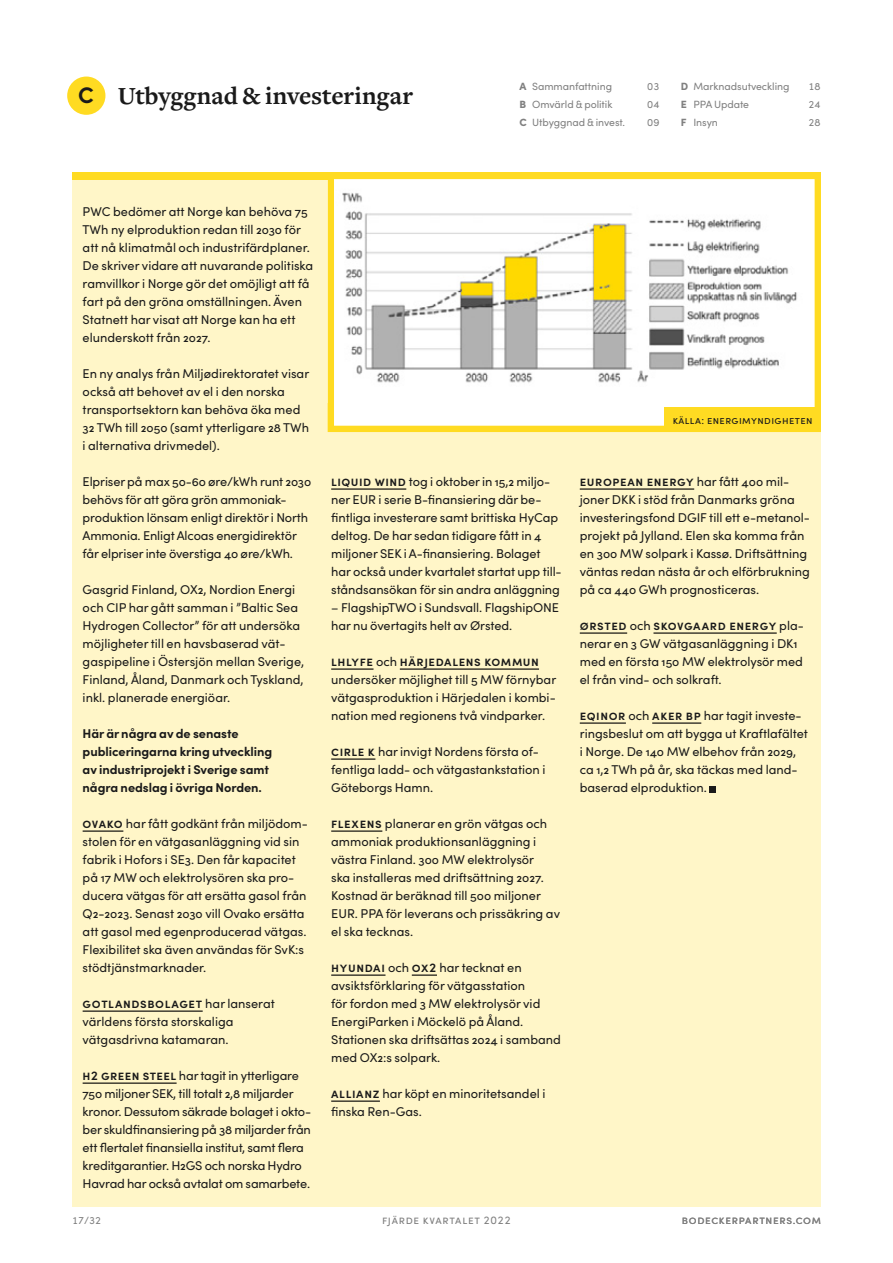
<style>
.page{position:relative;width:893px;height:1263px;background:#fff}
.page>*{position:absolute;margin:0;border:0;box-sizing:border-box;transform-origin:0 0}
.t1{font:700 25.5px "Freight Text Pro";color:#1a1a1a}
.t2{font:700 22.5px "Sofia Pro";color:#1a1a1a}
.t3{font:12.75px/18px "Sofia Pro";color:#1a1a1a}
.t4{font:700 12.75px/18px "Sofia Pro";letter-spacing:-.015em;color:#1a1a1a}
.t5{font:11.25px "Sofia Pro";letter-spacing:.06em;color:#808080}
.t6{font:10.5px "Sofia Pro";letter-spacing:-.005em;color:#808080}
.t7{font:10.5px "Sofia Pro";letter-spacing:.04em;color:#1a1a1a}
.s1{font-weight:900}
.s2{font-weight:600}
</style>
<div class="page">
<div style="left:72px;top:173px;width:749px;height:7px;background:#ffdb22"></div>
<div style="left:67px;top:77px;width:38px;height:38px;background:#ffdb22;border-radius:50%"></div>
<div style="left:72px;top:180px;width:749px;height:1026px;background:#fff6c8"></div>
<hr style="left:83px;top:830px;width:40px;height:2px;background:#000">
<hr style="left:83px;top:1010px;width:120px;height:2px;background:#000">
<hr style="left:83px;top:1082px;width:94px;height:2px;background:#000">
<hr style="left:331px;top:488px;width:75px;height:2px;background:#000">
<hr style="left:331px;top:668px;width:42px;height:2px;background:#000">
<hr style="left:400px;top:668px;width:139px;height:2px;background:#000">
<hr style="left:331px;top:758px;width:44px;height:2px;background:#000">
<hr style="left:331px;top:830px;width:51px;height:2px;background:#000">
<hr style="left:331px;top:974px;width:54px;height:2px;background:#000">
<hr style="left:412px;top:974px;width:25px;height:2px;background:#000">
<hr style="left:331px;top:1100px;width:49px;height:2px;background:#000">
<hr style="left:580px;top:488px;width:114px;height:2px;background:#000">
<hr style="left:580px;top:632px;width:47px;height:2px;background:#000">
<hr style="left:653px;top:632px;width:124px;height:2px;background:#000">
<hr style="left:580px;top:722px;width:46px;height:2px;background:#000">
<hr style="left:652px;top:722px;width:49px;height:2px;background:#000">
<svg style="left:710px;top:786px;width:6px;height:6px"></svg>
<div style="left:331px;top:176px;width:487px;height:253px;background:#fff"></div>
<img style="left:342px;top:192px;width:455px;height:191px">
<div style="left:328px;top:173px;width:493px;height:259px;border:6px solid #ffdb22"></div>
<div style="left:664px;top:407px;width:157px;height:25px;background:#ffdb22"></div>
<h2 class="t2" style="left:78px;top:78px;width:17px">C</h2>
<h1 class="t1" style="left:118px;top:79px;width:297px">Utbyggnad &amp; investeringar</h1>
<p class="t6" style="left:519px;top:79px;width:94px"><span class="s1">A</span> Sammanfattning</p>
<p class="t6" style="left:647px;top:79px;width:14px">03</p>
<p class="t6" style="left:519px;top:97px;width:95px"><span class="s1">B</span> Omvärld &amp; politik</p>
<p class="t6" style="left:647px;top:97px;width:14px">04</p>
<p class="t6" style="left:519px;top:115px;width:107px"><span class="s1">C</span> Utbyggnad &amp; invest.</p>
<p class="t6" style="left:647px;top:115px;width:14px">09</p>
<p class="t6" style="left:681px;top:79px;width:110px"><span class="s1">D</span> Marknadsutveckling</p>
<p class="t6" style="left:809px;top:79px;width:14px">18</p>
<p class="t6" style="left:681px;top:97px;width:70px"><span class="s1">E</span> PPA Update</p>
<p class="t6" style="left:809px;top:97px;width:14px">24</p>
<p class="t6" style="left:681px;top:115px;width:39px"><span class="s1">F</span> Insyn</p>
<p class="t6" style="left:809px;top:115px;width:14px">28</p>
<p class="t3" style="left:83px;top:202px;width:232px">PWC bedömer att Norge kan behöva 75<br>TWh ny elproduktion redan till 2030 för att nå klimatmål och industrifärdplaner.<br>De skriver vidare att nuvarande politiska ramvillkor i Norge gör det omöjligt att få fart på den gröna omställningen. Även Statnett har visat att Norge kan ha ett elunderskott från 2027.</p>
<p class="t3" style="left:83px;top:364px;width:228px">En ny analys från Miljødirektoratet visar också att behovet av el i den norska transportsektorn kan behöva öka med 32 TWh till 2050 (samt ytterligare 28 TWh i alternativa drivmedel).</p>
<p class="t3" style="left:83px;top:472px;width:230px">Elpriser på max 50-60 øre/kWh runt 2030 behövs för att göra grön ammoniak&shy;produktion lönsam enligt direktör i North Ammonia. Enligt Alcoas energidirektör får elpriser inte överstiga 40 øre/kWh.</p>
<p class="t3" style="left:83px;top:580px;width:223px">Gasgrid Finland, OX2, Nordion Energi och CIP har gått samman i ”Baltic Sea Hydrogen Collector” för att undersöka möjligheter till en havsbaserad vät&shy;gaspipeline i Östersjön mellan Sverige, Finland, Åland, Danmark och Tyskland, inkl. planerade energiöar.</p>
<p class="t4" style="left:83px;top:724px;width:191px">Här är några av de senaste publiceringarna kring utveckling av industriprojekt i Sverige samt några nedslag i övriga Norden.</p>
<p class="t3" style="left:83px;top:814px;width:227px"><span class="s2">Ovako</span> har fått godkänt från miljödom&shy;stolen för en vätgasanläggning vid sin fabrik i Hofors i SE3. Den får kapacitet på 17 MW och elektrolysören ska pro&shy;ducera vätgas för att ersätta gasol från Q2-2023. Senast 2030 vill Ovako ersätta att gasol med egenproducerad vätgas.<br>Flexibilitet ska även användas för SvK:s stödtjänstmarknader.</p>
<p class="t3" style="left:83px;top:994px;width:194px"><span class="s2">Gotlandsbolaget</span> har lanserat världens första storskaliga vätgasdrivna katamaran.</p>
<p class="t3" style="left:83px;top:1066px;width:230px"><span class="s2">H2 Green Steel</span> har tagit in ytterligare 750 miljoner SEK, till totalt 2,8 miljarder kronor. Dessutom säkrade bolaget i okto&shy;ber skuldfinansiering på 38 miljarder från ett flertalet finansiella institut, samt flera kreditgarantier. H2GS och norska Hydro Havrad har också avtalat om samarbete.</p>
<p class="t7" style="left:673px;top:412px;width:141px">Källa: Energimyndigheten</p>
<p class="t3" style="left:331px;top:472px;width:232px"><span class="s2">Liquid Wind</span> tog i oktober in 15,2 miljo&shy;ner EUR i serie B-finansiering där be&shy;fintliga investerare samt brittiska HyCap deltog. De har sedan tidigare fått in 4 miljoner SEK i A-finansiering. Bolaget har också under kvartalet startat upp till&shy;ståndsansökan för sin andra anläggning</p>
<p class="t3" style="left:331px;top:598px;width:229px">– FlagshipTWO i Sundsvall. FlagshipONE har nu övertagits helt av Ørsted.</p>
<p class="t3" style="left:331px;top:652px;width:227px"><span class="s2">Lhlyfe</span> och <span class="s2">Härjedalens kommun </span>undersöker möjlighet till 5 MW förnybar vätgasproduktion i Härjedalen i kombi&shy;nation med regionens två vindparker.</p>
<p class="t3" style="left:331px;top:742px;width:216px"><span class="s2">Cirle K</span> har invigt Nordens första of&shy;fentliga ladd- och vätgastankstation i<br>Göteborgs Hamn.</p>
<p class="t3" style="left:331px;top:814px;width:230px"><span class="s2">Flexens</span> planerar en grön vätgas och ammoniak produktionsanläggning i västra Finland. 300 MW elektrolysör<br>ska installeras med driftsättning 2027.<br>Kostnad är beräknad till 500 miljoner EUR. PPA för leverans och prissäkring av el ska tecknas.</p>
<p class="t3" style="left:331px;top:958px;width:231px"><span class="s2">Hyundai</span> och <span class="s2">OX2</span> har tecknat en avsiktsförklaring för vätgasstation<br>för fordon med 3 MW elektrolysör vid<br>EnergiParken i Möckelö på Åland.<br>Stationen ska driftsättas 2024 i samband med OX2:s solpark.</p>
<p class="t3" style="left:331px;top:1084px;width:216px"><span class="s2">Allianz</span> har köpt en minoritetsandel i finska Ren-Gas.</p>
<p class="t3" style="left:580px;top:472px;width:232px"><span class="s2">European Energy</span> har fått 400 mil&shy;joner DKK i stöd från Danmarks gröna investeringsfond DGIF till ett e-metanol&shy;projekt på Jylland. Elen ska komma från en 300 MW solpark i Kassø. Driftsättning väntas redan nästa år och elförbrukning på ca 440 GWh prognosticeras.</p>
<p class="t3" style="left:580px;top:616px;width:226px"><span class="s2">Ørsted</span> och <span class="s2">Skovgaard Energy</span> pla&shy;nerar en 3 GW vätgasanläggning i DK1 med en första 150 MW elektrolysör med el från vind- och solkraft.</p>
<p class="t3" style="left:580px;top:706px;width:230px"><span class="s2">Eqinor</span> och <span class="s2">Aker BP</span> har tagit investe&shy;ringsbeslut om att bygga ut Kraftlafältet i Norge. De 140 MW elbehov från 2029, ca 1,2 TWh på år, ska täckas med land&shy;baserad elproduktion.</p>
<p class="t6" style="left:72px;top:1213px;width:31px">17/32</p>
<p class="t5" style="left:382px;top:1212px;width:130px">fjärde KVARTALET 2022</p>
<p class="t5" style="left:682px;top:1212px;width:141px">bodeckerpartners.com</p>
</div>
